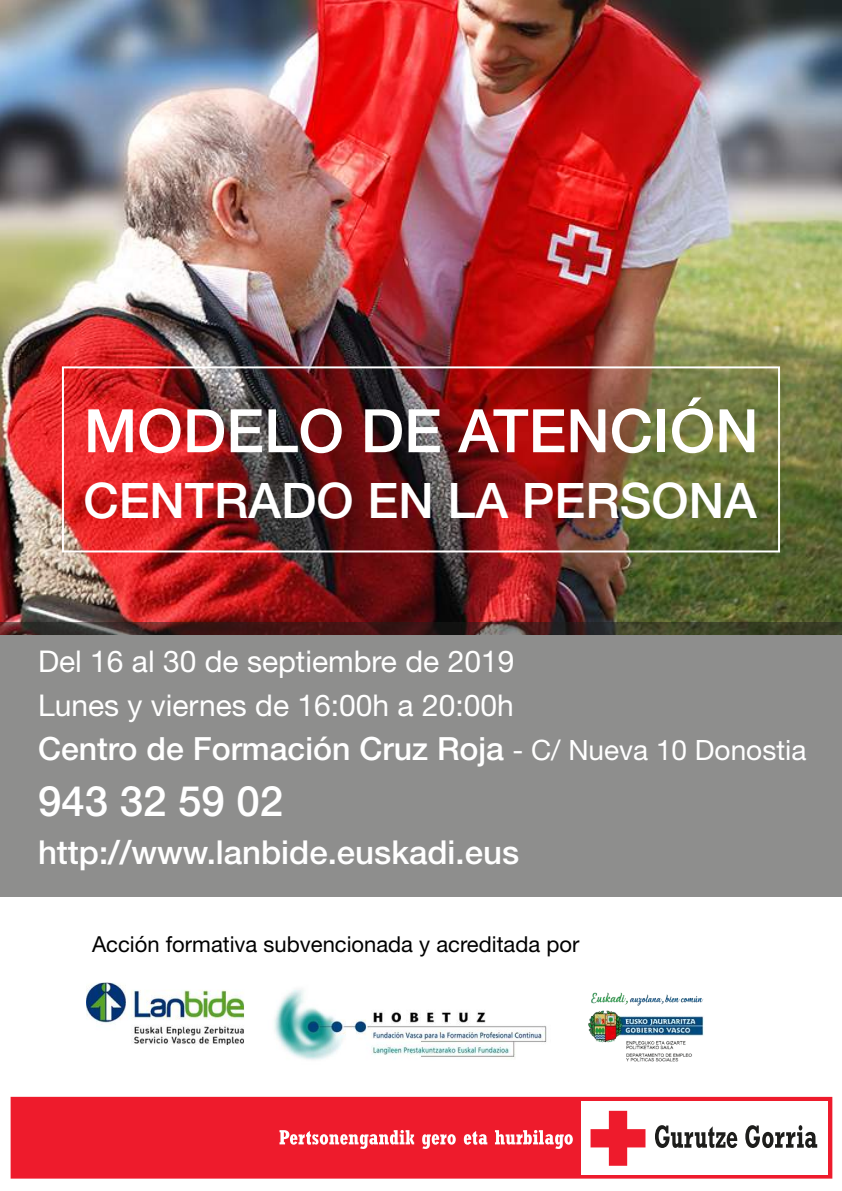
<style>
.page{position:relative;width:842px;height:1191px;background:#fff}
.page>*{position:absolute;margin:0;border:0;box-sizing:border-box;transform-origin:0 0}
.t1{font:500 60px "Helvetica Neue";color:#fff}
.t2{font:500 49px "Helvetica Neue";color:#fff}
.t3{font:500 42px "Helvetica Neue";color:#fff}
.t4{font:500 33px "Helvetica Neue";color:#fff}
.t5{font:500 32px "Helvetica Neue";color:#fff}
.t6{font:30px/44px "Helvetica Neue";color:#fff}
.t7{font:22px "Helvetica Neue";color:#000}
.s1{font-weight:400;font-size:28px}
</style>
<div class="page">
<img style="left:0;top:0;width:842px;height:623px">
<div style="left:11px;top:1096px;width:821px;height:82px;background:#ee1b2c"></div>
<div style="left:581px;top:1101px;width:246px;height:73px;background:#fff"></div>
<svg style="left:590px;top:1110px;width:55px;height:55px"></svg>
<svg style="left:655px;top:1125px;width:82px;height:23px"></svg>
<svg style="left:745px;top:1125px;width:72px;height:23px"></svg>
<svg style="left:279px;top:1130px;width:135px;height:19px"></svg>
<svg style="left:422px;top:1134px;width:34px;height:15px"></svg>
<svg style="left:464px;top:1131px;width:23px;height:13px"></svg>
<svg style="left:495px;top:1130px;width:78px;height:19px"></svg>
<div style="left:0;top:623px;width:842px;height:274px;background:#8e8e8d"></div>
<div style="left:62px;top:366px;width:718px;height:186px;border:2px solid #fff"></div>
<img style="left:87px;top:982px;width:617px;height:80px">
<h1 class="t1" style="left:84px;top:395px;width:676px">MODELO DE ATENCIÓN</h1>
<h2 class="t2" style="left:83px;top:471px;width:675px">CENTRADO EN LA PERSONA</h2>
<p class="t6" style="left:38px;top:639px;width:478px">Del 16 al 30 de septiembre de 2019<br>Lunes y viernes de 16:00h a 20:00h</p>
<p class="t5" style="left:38px;top:730px;width:770px">Centro de Formación Cruz Roja <span class="s1">- C/ Nueva 10 Donostia</span></p>
<h3 class="t3" style="left:38px;top:776px;width:247px">943 32 59 02</h3>
<p class="t4" style="left:38px;top:833px;width:483px">http://www.lanbide.euskadi.eus</p>
<p class="t7" style="left:92px;top:931px;width:489px">Acción formativa subvencionada y acreditada por</p>
</div>
